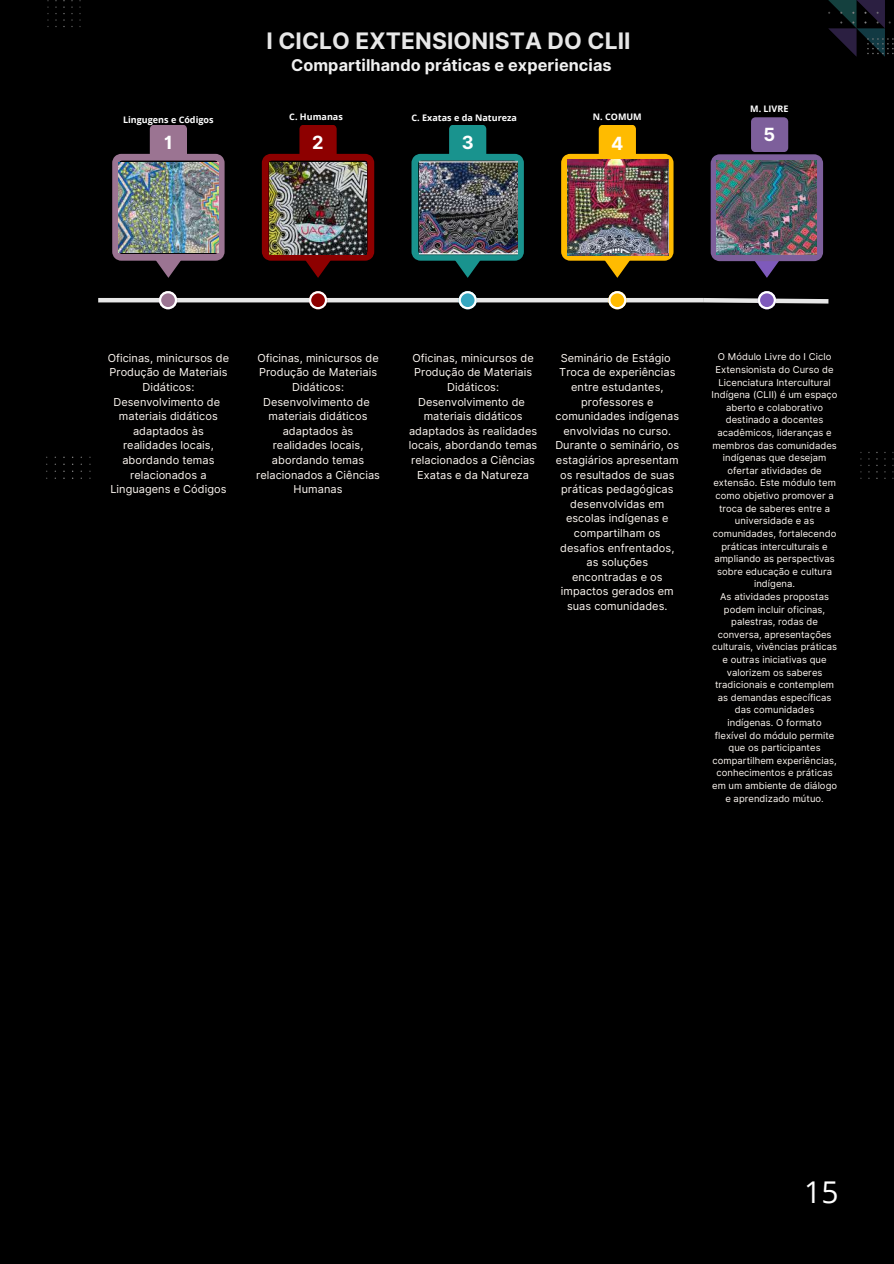
<style>
.page{position:relative;width:894px;height:1264px;background:#fff}
.page>*{position:absolute;margin:0;border:0;box-sizing:border-box;transform-origin:0 0}
.t1{font:30px "Open Sans";color:#fff}
.t2{font:700 22.65px "Inter";letter-spacing:.005em;color:#e7e7e7}
.t3{font:700 18.15px "Inter";color:#fff}
.t4{font:700 16.2px "Inter";letter-spacing:.005em;color:#f0f0f0}
.t5{font:10.95px/14.5px "Inter";letter-spacing:.005em;color:#fffaf4;text-align:center}
.t6{font:9.45px/12.6px "Inter";letter-spacing:.005em;color:#fffaf4;text-align:center}
.t7{font:700 9px "Open Sans";color:#fff}
</style>
<div class="page">
<div style="left:0;top:0;width:893px;height:1263px;background:#000"></div>
<svg style="left:112px;top:125px;width:112px;height:152px"></svg>
<svg style="left:262px;top:125px;width:112px;height:152px"></svg>
<svg style="left:561px;top:125px;width:112px;height:152px"></svg>
<hr style="left:98px;top:298px;width:604px;height:4px;background:#e7e7e7">
<svg style="left:159px;top:291px;width:18px;height:18px"></svg>
<svg style="left:309px;top:291px;width:18px;height:18px"></svg>
<svg style="left:458px;top:291px;width:18px;height:18px"></svg>
<svg style="left:608px;top:291px;width:18px;height:18px"></svg>
<svg style="left:411px;top:125px;width:112px;height:152px"></svg>
<svg style="left:63px;top:456px;width:2px;height:23px"></svg>
<svg style="left:89px;top:456px;width:2px;height:23px"></svg>
<svg style="left:47px;top:0;width:2px;height:27px"></svg>
<svg style="left:55px;top:0;width:2px;height:27px"></svg>
<svg style="left:63px;top:0;width:2px;height:27px"></svg>
<svg style="left:71px;top:0;width:2px;height:27px"></svg>
<svg style="left:79px;top:0;width:2px;height:27px"></svg>
<svg style="left:828px;top:0;width:63px;height:56px"></svg>
<img style="left:118px;top:163px;width:100px;height:90px">
<img style="left:270px;top:163px;width:96px;height:92px">
<img style="left:419px;top:160px;width:98px;height:95px">
<img style="left:567px;top:253px;width:100px;height:2px">
<img style="left:567px;top:159px;width:100px;height:94px">
<svg style="left:710px;top:117px;width:112px;height:160px"></svg>
<img style="left:716px;top:160px;width:100px;height:95px">
<svg style="left:698px;top:291px;width:131px;height:18px"></svg>
<h2 class="t2" style="left:266px;top:27px;width:365px">I CICLO EXTENSIONISTA DO CLII</h2>
<h3 class="t4" style="left:291px;top:55px;width:322px">Compartilhando práticas e experiencias</h3>
<p class="t7" style="left:123px;top:113px;width:92px">Lingugens e Códigos</p>
<p class="t7" style="left:289px;top:111px;width:55px">C. Humanas</p>
<p class="t7" style="left:411px;top:112px;width:107px">C. Exatas e da Natureza</p>
<p class="t7" style="left:592px;top:111px;width:50px">N. COMUM</p>
<h3 class="t3" style="left:164px;top:132px;width:10px">1</h3>
<h3 class="t3" style="left:312px;top:132px;width:13px">2</h3>
<h3 class="t3" style="left:461px;top:132px;width:13px">3</h3>
<h3 class="t3" style="left:611px;top:132px;width:14px">4</h3>
<p class="t7" style="left:750px;top:103px;width:40px">M. LIVRE</p>
<h3 class="t3" style="left:763px;top:124px;width:13px">5</h3>
<p class="t5" style="left:108px;top:350px;width:123px">Oficinas, minicursos de<br>Produção de Materiais<br>Didáticos:<br>Desenvolvimento de materiais didáticos adaptados às realidades locais, abordando temas relacionados a<br>Linguagens e Códigos</p>
<p class="t5" style="left:256px;top:350px;width:125px">Oficinas, minicursos de<br>Produção de Materiais<br>Didáticos:<br>Desenvolvimento de materiais didáticos adaptados às realidades locais, abordando temas relacionados a Ciências<br>Humanas</p>
<p class="t5" style="left:409px;top:350px;width:130px">Oficinas, minicursos de<br>Produção de Materiais<br>Didáticos:<br>Desenvolvimento de materiais didáticos adaptados às realidades locais, abordando temas relacionados a Ciências<br>Exatas e da Natureza</p>
<p class="t5" style="left:555px;top:350px;width:125px">Seminário de Estágio<br>Troca de experiências entre estudantes, professores e comunidades indígenas envolvidas no curso.<br>Durante o seminário, os estagiários apresentam os resultados de suas práticas pedagógicas desenvolvidas em escolas indígenas e compartilham os desafios enfrentados, as soluções encontradas e os impactos gerados em suas comunidades.</p>
<p class="t6" style="left:711px;top:350px;width:127px">O Módulo Livre do I Ciclo<br>Extensionista do Curso de<br>Licenciatura Intercultural<br>Indígena (CLII) é um espaço aberto e colaborativo destinado a docentes acadêmicos, lideranças e membros das comunidades indígenas que desejam ofertar atividades de extensão. Este módulo tem como objetivo promover a troca de saberes entre a universidade e as comunidades, fortalecendo práticas interculturais e ampliando as perspectivas sobre educação e cultura indígena.<br>As atividades propostas podem incluir oficinas, palestras, rodas de conversa, apresentações culturais, vivências práticas e outras iniciativas que valorizem os saberes tradicionais e contemplem as demandas específicas das comunidades indígenas. O formato flexível do módulo permite que os participantes compartilhem experiências, conhecimentos e práticas em um ambiente de diálogo e aprendizado mútuo.</p>
<h1 class="t1" style="left:804px;top:1170px;width:36px">15</h1>
</div>
